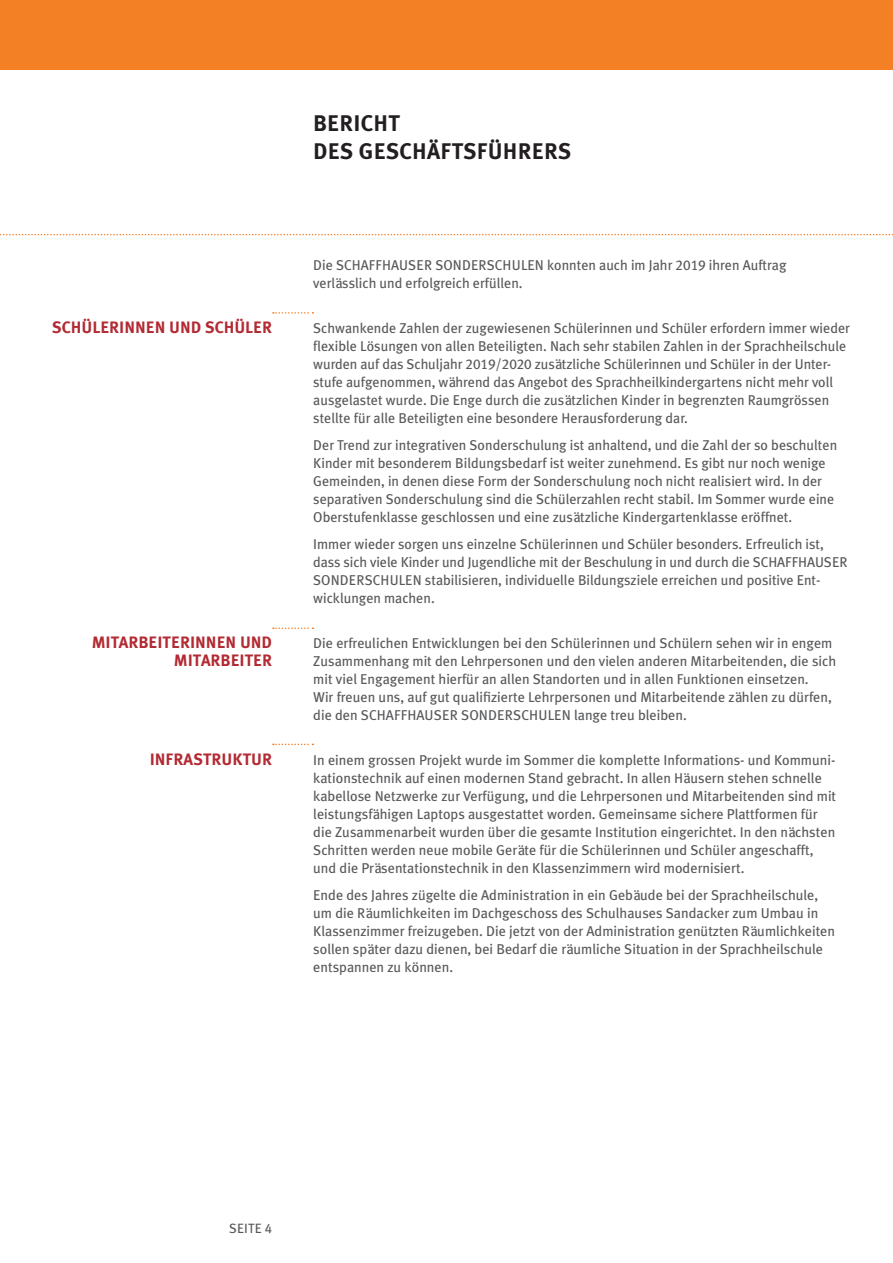
<style>
.page{position:relative;width:893px;height:1263px;background:#fff}
.page>*{position:absolute;margin:0;border:0;box-sizing:border-box;transform-origin:0 0}
.t1{font:700 22.65px/27.2px "Meta Plus";letter-spacing:.01em;color:#231f20}
.t2{font:16.5px/18px "Meta Plus Bold Caps";color:#b32a33;text-align:right}
.t3{font:14.25px/18px "Meta Plus";color:#57585a}
.t4{font:13.5px "Meta Plus Book Caps";letter-spacing:.01em;color:#57585a}
.s1{font-family:"Meta Plus Book Caps"}
</style>
<div class="page">
<div style="left:0;top:0;width:893px;height:70px;background:#f48026"></div>
<svg style="left:273px;top:627px;width:40px;height:2px"></svg>
<svg style="left:273px;top:312px;width:40px;height:2px"></svg>
<svg style="left:273px;top:744px;width:40px;height:1px"></svg>
<svg style="left:0;top:234px;width:893px;height:1px"></svg>
<p class="t2" style="left:52px;top:318px;width:222px">SCHÜLERINNEN UND SCHÜLER</p>
<p class="t2" style="left:92px;top:633px;width:182px">MITARBEITERINNEN UND<br>MITARBEITER</p>
<p class="t2" style="left:150px;top:750px;width:124px">INFRASTRUKTUR</p>
<h1 class="t1" style="left:313px;top:110px;width:260px">BERICHT<br>DES GESCHÄFTSFÜHRERS</h1>
<p class="t3" style="left:313px;top:256px;width:475px">Die SCHAFFHAUSER SONDERSCHULEN konnten auch im Jahr <span class="s1">2019</span> ihren Auftrag verlässlich und erfolgreich erfüllen.</p>
<p class="t3" style="left:313px;top:319px;width:538px">Schwankende Zahlen der zugewiesenen Schülerinnen und Schüler erfordern immer wieder flexible Lösungen von allen Beteiligten. Nach sehr stabilen Zahlen in der Sprachheilschule wurden auf das Schuljahr <span class="s1">2019/2020</span> zusätzliche Schülerinnen und Schüler in der Unter&shy;stufe aufgenommen, während das Angebot des Sprachheilkindergartens nicht mehr voll ausgelastet wurde. Die Enge durch die zusätzlichen Kinder in begrenzten Raumgrössen stellte für alle Beteiligten eine besondere Herausforderung dar.</p>
<p class="t3" style="left:313px;top:436px;width:525px">Der Trend zur integrativen Sonderschulung ist anhaltend, und die Zahl der so beschulten Kinder mit besonderem Bildungsbedarf ist weiter zunehmend. Es gibt nur noch wenige Gemeinden, in denen diese Form der Sonderschulung noch nicht realisiert wird. In der separativen Sonderschulung sind die Schülerzahlen recht stabil. Im Sommer wurde eine Oberstufenklasse geschlossen und eine zusätzliche Kindergartenklasse eröffnet.</p>
<p class="t3" style="left:313px;top:535px;width:536px">Immer wieder sorgen uns einzelne Schülerinnen und Schüler besonders. Erfreulich ist, dass sich viele Kinder und Jugendliche mit der Beschulung in und durch die SCHAFFHAUSER SONDERSCHULEN stabilisieren, individuelle Bildungsziele erreichen und positive Ent&shy;wicklungen machen.</p>
<p class="t3" style="left:313px;top:634px;width:524px">Die erfreulichen Entwicklungen bei den Schülerinnen und Schülern sehen wir in engem Zusammenhang mit den Lehrpersonen und den vielen anderen Mitarbeitenden, die sich mit viel Engagement hierfür an allen Standorten und in allen Funktionen einsetzen.<br>Wir freuen uns, auf gut qualifizierte Lehrpersonen und Mitarbeitende zählen zu dürfen, die den SCHAFFHAUSER SONDERSCHULEN lange treu bleiben.</p>
<p class="t3" style="left:313px;top:751px;width:524px">In einem grossen Projekt wurde im Sommer die komplette Informations- und Kommuni&shy;kationstechnik auf einen modernen Stand gebracht. In allen Häusern stehen schnelle kabellose Netzwerke zur Verfügung, und die Lehrpersonen und Mitarbeitenden sind mit leistungsfähigen Laptops ausgestattet worden. Gemeinsame sichere Plattformen für die Zusammenarbeit wurden über die gesamte Institution eingerichtet. In den nächsten Schritten werden neue mobile Geräte für die Schülerinnen und Schüler angeschafft, und die Präsentationstechnik in den Klassenzimmern wird modernisiert.</p>
<p class="t3" style="left:313px;top:886px;width:523px">Ende des Jahres zügelte die Administration in ein Gebäude bei der Sprachheilschule, um die Räumlichkeiten im Dachgeschoss des Schulhauses Sandacker zum Umbau in Klassenzimmer freizugeben. Die jetzt von der Administration genützten Räumlichkeiten sollen später dazu dienen, bei Bedarf die räumliche Situation in der Sprachheilschule entspannen zu können.</p>
<p class="t4" style="left:229px;top:1220px;width:44px">SEITE 4</p>
</div>
